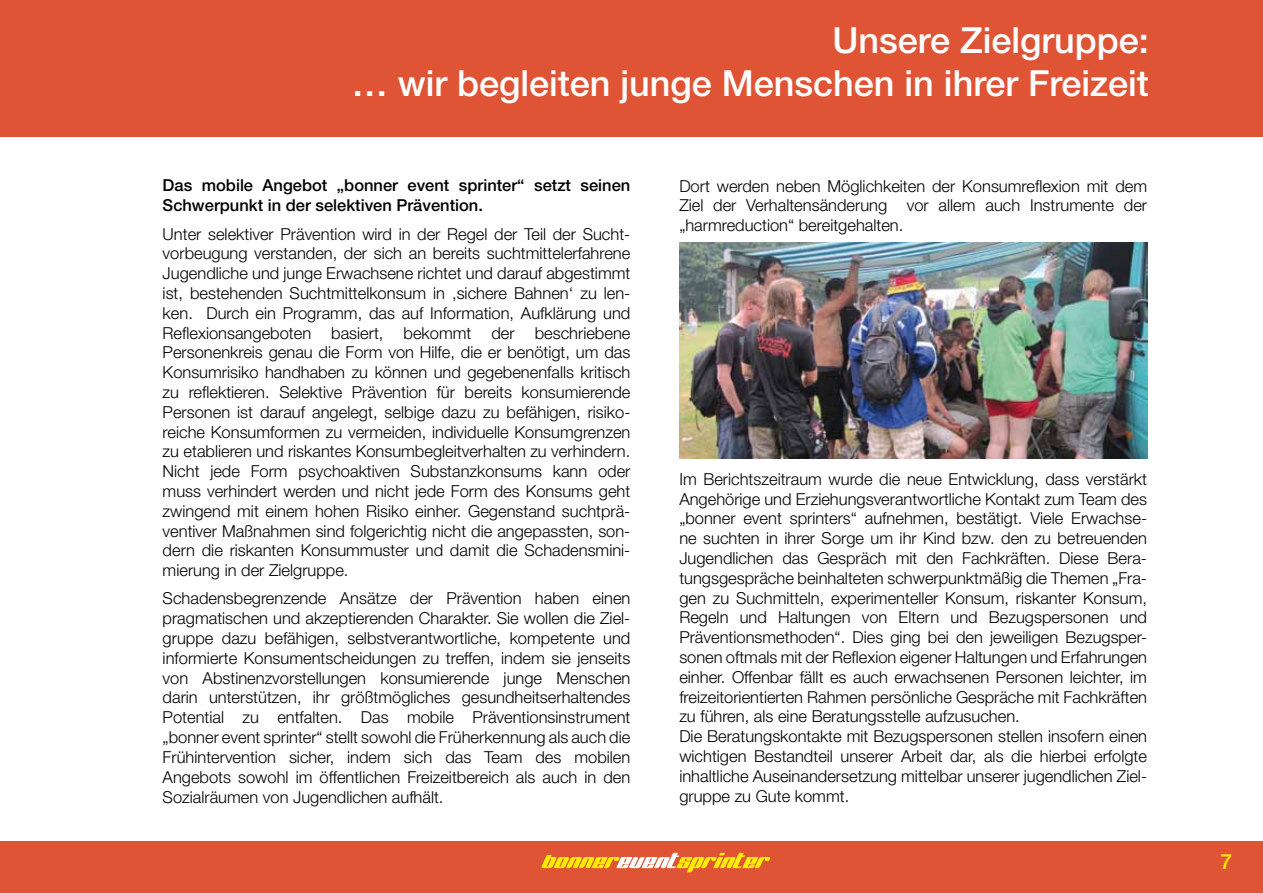
<style>
.page{position:relative;width:1263px;height:893px;background:#fff}
.page>*{position:absolute;margin:0;border:0;box-sizing:border-box;transform-origin:0 0}
.t1{font:500 36px/43.2px "Helvetica Neue";color:#fff;text-align:right}
.t2{font:500 21px "Helvetica Neue";color:#ffed00}
.t3{font:300 16.5px/19.8px "Helvetica Neue";color:#000;text-align:justify}
.t4{font:500 16.5px/19.8px "Helvetica Neue";color:#000}
</style>
<div class="page">
<div style="left:0;top:841px;width:1263px;height:52px;background:#e05436"></div>
<div style="left:0;top:0;width:1263px;height:136px;background:#e05436"></div>
<svg style="left:541px;top:853px;width:229px;height:19px"></svg>
<img style="left:679px;top:243px;width:468px;height:216px">
<h1 class="t1" style="left:352px;top:18px;width:799px">Unsere Zielgruppe:<br>… wir begleiten junge Menschen in ihrer Freizeit</h1>
<p class="t4" style="left:163px;top:176px;width:469px">Das mobile Angebot „bonner event sprinter“ setzt seinen<br>Schwerpunkt in der selektiven Prävention.</p>
<p class="t3" style="left:163px;top:223px;width:469px">Unter selektiver Prävention wird in der Regel der Teil der Sucht&shy;vorbeugung verstanden, der sich an bereits suchtmittelerfahrene Jugendliche und junge Erwachsene richtet und darauf abgestimmt ist, bestehenden Suchtmittelkonsum in ‚sichere Bahnen‘ zu len&shy;ken. Durch ein Programm, das auf Information, Aufklärung und Reflexionsangeboten basiert, bekommt der beschriebene Personenkreis genau die Form von Hilfe, die er benötigt, um das Konsumrisiko handhaben zu können und gegebenenfalls kritisch zu reflektieren. Selektive Prävention für bereits konsumierende Personen ist darauf angelegt, selbige dazu zu befähigen, risiko&shy;reiche Konsumformen zu vermeiden, individuelle Konsumgrenzen zu etablieren und riskantes Konsumbegleitverhalten zu verhindern.<br>Nicht jede Form psychoaktiven Substanzkonsums kann oder muss verhindert werden und nicht jede Form des Konsums geht zwingend mit einem hohen Risiko einher. Gegenstand suchtprä&shy;ventiver Maßnahmen sind folgerichtig nicht die angepassten, son&shy;dern die riskanten Konsummuster und damit die Schadensmini&shy;mierung in der Zielgruppe.</p>
<p class="t3" style="left:163px;top:588px;width:469px">Schadensbegrenzende Ansätze der Prävention haben einen pragmatischen und akzeptierenden Charakter. Sie wollen die Ziel&shy;gruppe dazu befähigen, selbstverantwortliche, kompetente und informierte Konsumentscheidungen zu treffen, indem sie jenseits von Abstinenzvorstellungen konsumierende junge Menschen darin unterstützen, ihr größtmögliches gesundheitserhaltendes Potential zu entfalten. Das mobile Präventionsinstrument „bonner event sprinter“ stellt sowohl die Früherkennung als auch die Frühintervention sicher, indem sich das Team des mobilen Angebots sowohl im öffentlichen Freizeitbereich als auch in den Sozialräumen von Jugendlichen aufhält.</p>
<p class="t3" style="left:679px;top:175px;width:469px">Dort werden neben Möglichkeiten der Konsumreflexion mit dem Ziel der Verhaltensänderung vor allem auch Instrumente der „harmreduction“ bereitgehalten.</p>
<p class="t3" style="left:679px;top:469px;width:469px;text-align:left">Im Berichtszeitraum wurde die neue Entwicklung, dass verstärkt Angehörige und Erziehungsverantwortliche Kontakt zum Team des „bonner event sprinters“ aufnehmen, bestätigt. Viele Erwachse&shy;ne suchten in ihrer Sorge um ihr Kind bzw. den zu betreuenden Jugendlichen das Gespräch mit den Fachkräften. Diese Bera&shy;tungsgespräche beinhalteten schwerpunktmäßig die Themen „Fra&shy;gen zu Suchmitteln, experimenteller Konsum, riskanter Konsum, Regeln und Haltungen von Eltern und Bezugspersonen und Präventionsmethoden“. Dies ging bei den jeweiligen Bezugsper&shy;sonen oftmals mit der Reflexion eigener Haltungen und Erfahrungen einher. Offenbar fällt es auch erwachsenen Personen leichter, im freizeitorientierten Rahmen persönliche Gespräche mit Fachkräften zu führen, als eine Beratungsstelle aufzusuchen.<br>Die Beratungskontakte mit Bezugspersonen stellen insofern einen wichtigen Bestandteil unserer Arbeit dar, als die hierbei erfolgte inhaltliche Auseinandersetzung mittelbar unserer jugendlichen Ziel&shy;gruppe zu Gute kommt.</p>
<p class="t2" style="left:1220px;top:849px;width:13px">7</p>
</div>
